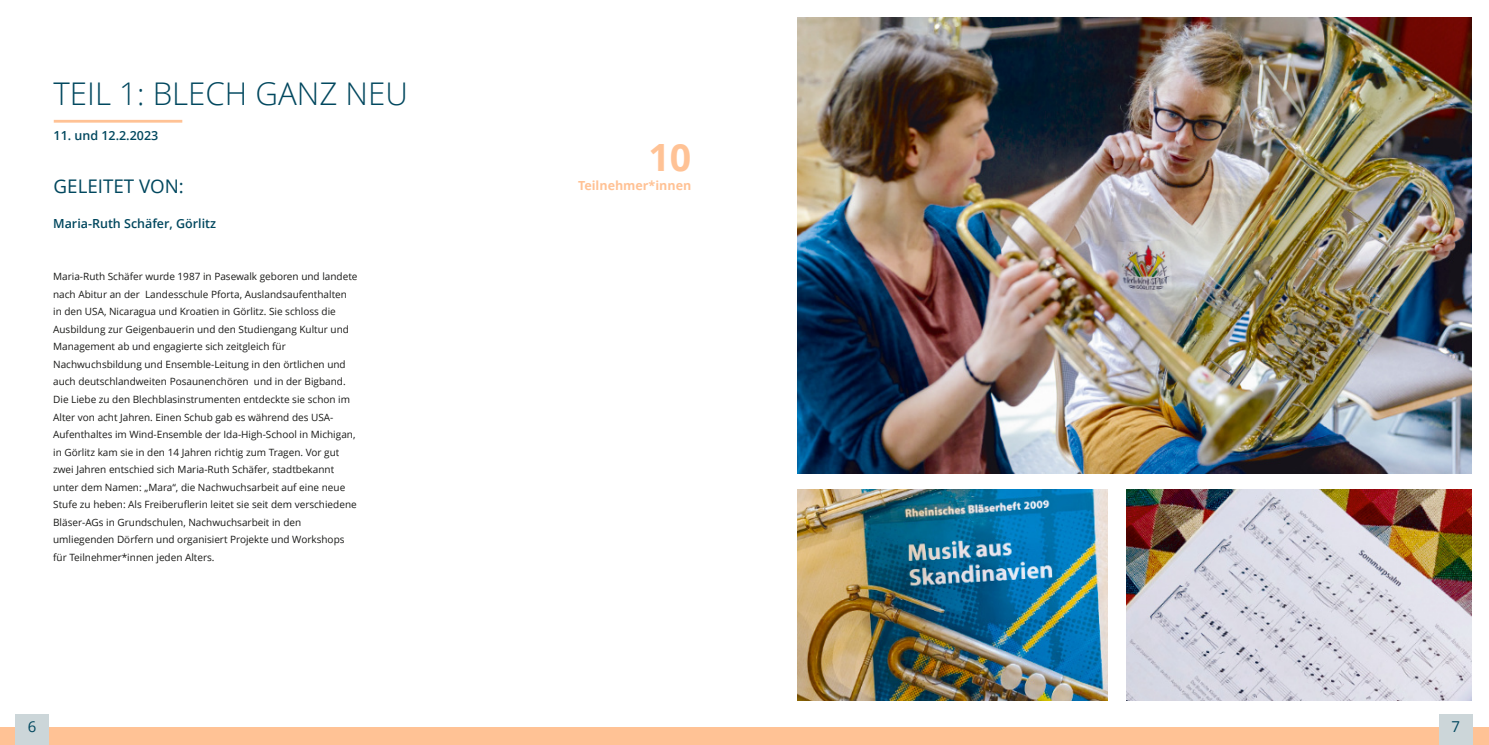
<style>
.page{position:relative;width:1489px;height:745px;background:#fff}
.page>*{position:absolute;margin:0;border:0;box-sizing:border-box;transform-origin:0 0}
.t1{font:700 37.5px "Open Sans";color:#ffc295}
.t2{font:300 31.25px "Open Sans";color:#00475e}
.t3{font:18.75px "Open Sans";color:#00475e}
.t4{font:15px "Open Sans";color:#00475e}
.t5{font:600 12.5px "Open Sans";color:#00475e}
.t6{font:700 12.5px "Open Sans";color:#ffc295}
.t7{font:10px/17.5px "Open Sans";color:#1a1a18}
</style>
<div class="page">
<hr style="left:54px;top:120px;width:128px;height:3px;background:#ffc295">
<div style="left:0;top:726px;width:744px;height:18px;background:#ffc295"></div>
<div style="left:15px;top:713px;width:34px;height:31px;background:#ccd6d9"></div>
<div style="left:744px;top:726px;width:744px;height:18px;background:#ffc295"></div>
<div style="left:1438px;top:713px;width:34px;height:31px;background:#ccd6d9"></div>
<img style="left:797px;top:18px;width:673px;height:455px">
<img style="left:1126px;top:489px;width:344px;height:211px">
<img style="left:797px;top:489px;width:310px;height:211px">
<h2 class="t2" style="left:54px;top:81px;width:356px">TEIL 1: BLECH GANZ NEU</h2>
<p class="t5" style="left:54px;top:130px;width:106px">11. und 12.2.2023</p>
<h3 class="t3" style="left:54px;top:178px;width:132px">GELEITET VON:</h3>
<p class="t5" style="left:53px;top:218px;width:164px">Maria-Ruth Schäfer, Görlitz</p>
<p class="t7" style="left:53px;top:269px;width:306px">Maria-Ruth Schäfer wurde 1987 in Pasewalk geboren und landete nach Abitur an der Landesschule Pforta, Auslandsaufenthalten in den USA, Nicaragua und Kroatien in Görlitz. Sie schloss die Ausbildung zur Geigenbauerin und den Studiengang Kultur und Management ab und engagierte sich zeitgleich für Nachwuchsbildung und Ensemble-Leitung in den örtlichen und auch deutschlandweiten Posaunenchören und in der Bigband.<br>Die Liebe zu den Blechblasinstrumenten entdeckte sie schon im Alter von acht Jahren. Einen Schub gab es während des USA-Aufenthaltes im Wind-Ensemble der Ida-High-School in Michigan, in Görlitz kam sie in den 14 Jahren richtig zum Tragen. Vor gut zwei Jahren entschied sich Maria-Ruth Schäfer, stadtbekannt unter dem Namen: „Mara“, die Nachwuchsarbeit auf eine neue Stufe zu heben: Als Freiberuflerin leitet sie seit dem verschiedene Bläser-AGs in Grundschulen, Nachwuchsarbeit in den umliegenden Dörfern und organisiert Projekte und Workshops für Teilnehmer*innen jeden Alters.</p>
<h1 class="t1" style="left:648px;top:142px;width:44px">10</h1>
<p class="t6" style="left:578px;top:180px;width:115px">Teilnehmer*innen</p>
<h3 class="t4" style="left:28px;top:720px;width:10px">6</h3>
<h3 class="t4" style="left:1451px;top:720px;width:10px">7</h3>
</div>
